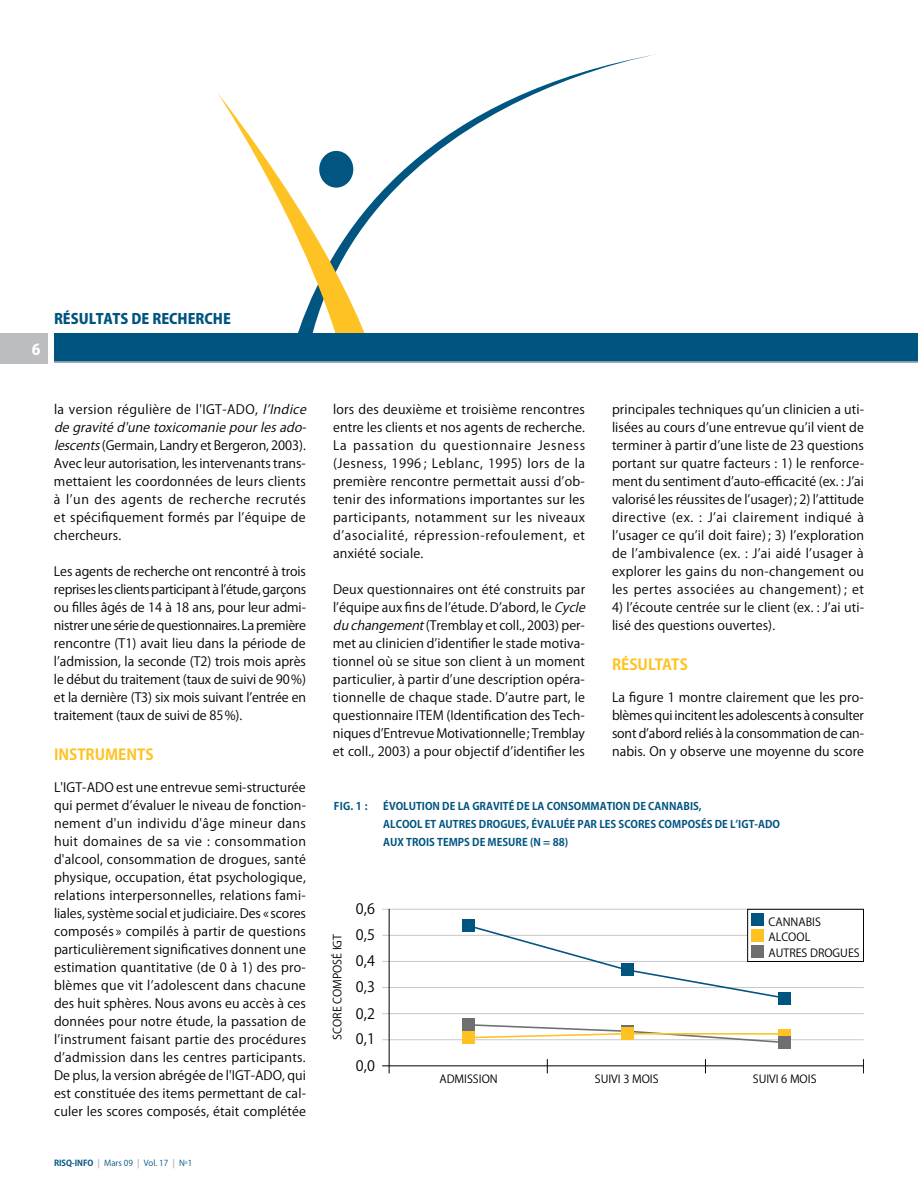
<style>
.page{position:relative;width:918px;height:1188px;background:#fff}
.page>*{position:absolute;margin:0;border:0;box-sizing:border-box;transform-origin:0 0}
.t1{font:700 15px "Koz Go Pro";color:#ffc222}
.t2{font:800 15px "Koz Go Pro";color:#fff}
.t3{font:14.25px "Koz Go Pro Regular 90 pv RKSJ H";color:#000}
.t4{font:800 14.25px "Koz Go Pro";color:#005480}
.t5{font:12.75px/18px "Koz Go Pro";letter-spacing:.01em;color:#000;text-align:justify}
.t6{font:11.1px/15.9px "Koz Go Pro Regular 90 pv RKSJ H";color:#000}
.t7{font:700 10.5px/18px "Koz Go Pro";color:#005480}
.t8{font:8.25px "Koz Go Pro";color:#005480}
.s1{font-style:italic}
.s2{font-weight:700}
.s3{font-weight:800;color:#bcbdc0}
</style>
<div class="page">
<div style="left:0;top:333px;width:47px;height:31px;background:#bcbdc0"></div>
<svg style="left:459px;top:54px;width:198px;height:82px"></svg>
<svg style="left:218px;top:93px;width:241px;height:240px"></svg>
<div style="left:319px;top:151px;width:34px;height:37px;background:#005581;border-radius:50%"></div>
<div style="left:54px;top:333px;width:864px;height:30px;background:#005480"></div>
<hr style="left:54px;top:361px;width:864px;height:2px;background:#bcbdc0">
<hr style="left:382px;top:1065px;width:482px;height:1px;background:#000">
<hr style="left:382px;top:909px;width:482px;height:1px;background:#c6c8ca">
<hr style="left:382px;top:935px;width:482px;height:1px;background:#c6c8ca">
<hr style="left:382px;top:961px;width:482px;height:1px;background:#c6c8ca">
<hr style="left:382px;top:987px;width:482px;height:1px;background:#c6c8ca">
<hr style="left:382px;top:1013px;width:482px;height:1px;background:#c6c8ca">
<hr style="left:382px;top:1039px;width:482px;height:1px;background:#c6c8ca">
<hr style="left:389px;top:909px;width:1px;height:164px;background:#000">
<svg style="left:547px;top:1059px;width:1px;height:14px"></svg>
<svg style="left:705px;top:1059px;width:1px;height:14px"></svg>
<svg style="left:863px;top:1059px;width:1px;height:14px"></svg>
<div style="left:748px;top:909px;width:116px;height:52px;background:#fff"></div>
<div style="left:747px;top:909px;width:117px;height:53px;border:1px solid #000"></div>
<div style="left:751px;top:914px;width:13px;height:12px;background:#005480"></div>
<div style="left:462px;top:919px;width:13px;height:13px;background:#005480"></div>
<div style="left:779px;top:992px;width:12px;height:12px;background:#005480"></div>
<svg style="left:475px;top:924px;width:312px;height:76px"></svg>
<svg style="left:475px;top:1024px;width:303px;height:19px"></svg>
<div style="left:462px;top:1031px;width:13px;height:13px;background:#ffc222"></div>
<div style="left:778px;top:1029px;width:13px;height:13px;background:#ffc222"></div>
<div style="left:462px;top:1018px;width:13px;height:13px;background:#6d6f71"></div>
<div style="left:621px;top:1025px;width:12px;height:13px;background:#6d6f71"></div>
<div style="left:778px;top:1036px;width:13px;height:13px;background:#6d6f71"></div>
<div style="left:621px;top:1027px;width:13px;height:13px;background:#ffc222"></div>
<p class="t2" style="left:32px;top:339px;width:10px">6</p>
<p class="t4" style="left:54px;top:309px;width:178px">RÉSULTATS DE RECHERCHE</p>
<p class="t5" style="left:54px;top:401px;width:257px;text-align:left">la version régulière de l'IGT-ADO, <span class="s1">l’Indice de gravité d'une toxicomanie pourlesado&shy;lescents</span>(Germain, Landry et Bergeron, 2003).<br>Avec leur autorisation, les intervenants trans&shy;mettaient les coordonnées de leurs clients à l’un des agents de recherche recrutés et spécifiquement formés par l’équipe de chercheurs.</p>
<p class="t5" style="left:54px;top:563px;width:254px">Les agents de recherche ont rencontré à trois reprises les clients participant à l’étude, garçons ou filles âgés de 14 à 18 ans, pour leur admi&shy;nistrer une série de questionnaires. La première rencontre (T1) avait lieu dans la période de l’admission, la seconde (T2) trois mois après le début du traitement (taux de suivi de 90%) et la dernière (T3) six mois suivant l’entrée en traitement (taux de suivi de 85%).</p>
<p class="t1" style="left:54px;top:745px;width:101px">INSTRUMENTS</p>
<p class="t5" style="left:54px;top:779px;width:254px">L'IGT-ADO est une entrevue semi-structurée qui permet d’évaluer le niveau de fonction&shy;nement d'un individu d'âge mineur dans huit domaines de sa vie : consommation d'alcool, consommation de drogues, santé physique, occupation, état psychologique, relations interpersonnelles, relations fami&shy;liales, système social et judiciaire. Des « -scores composés » compilés à partir de questions particulièrement significatives donnent une estimation quantitative (de 0 à 1) des pro&shy;blèmes que vit l’adolescent dans chacune des huit sphères. Nous avons eu accès à ces données pour notre étude, la passation de l’instrument faisant partie des procédures d’admission dans les centres participants.<br>De plus, la version abrégée de l'IGT-ADO, qui est constituée des items permettant de cal&shy;culer les scores composés, était complétée</p>
<p class="t8" style="left:54px;top:1158px;width:140px"><span class="s2">RISQ-INFO</span> <span class="s3">|</span> Mars 09 <span class="s3">|</span> Vol. 17 <span class="s3">|</span> N<sup>o</sup>1</p>
<p class="t5" style="left:333px;top:401px;width:254px">lors des deuxième et troisième rencontres entre les clients et nos agents de recherche.<br>La passation du questionnaire Jesness (Jesness, 1996 ; Leblanc, 1995) lors de la première rencontre permettait aussi d’ob&shy;tenir des informations importantes sur les participants, notamment sur les niveaux d’asocialité, répression-refoulement, et anxiété sociale.</p>
<p class="t5" style="left:333px;top:581px;width:257px;text-align:left">Deux questionnaires ont été construits par l’équipe aux fins de l’étude. D’abord, le <span class="s1">Cycle du changement</span>(Tremblay et coll., 2003) per&shy;met au clinicien d’identifier le stade motiva&shy;tionnel où se situe son client à un moment particulier, à partir d’une description opéra&shy;tionnelle de chaque stade. D’autre part, le questionnaire ITEM (Identification des Tech&shy;niques d’Entrevue Motivationnelle; Tremblay et coll., 2003) a pour objectif d’identifier les</p>
<p class="t5" style="left:612px;top:401px;width:254px">principales techniques qu’un clinicien a uti&shy;lisées au cours d’une entrevue qu’il vient de terminer à partir d’une liste de 23 questions portant sur quatre facteurs : 1) le renforce&shy;ment du sentiment d’auto-efficacité (ex. : J’ai valorisé les réussites de l’usager); 2) -l’attitude directive (ex. : J’ai clairement indiqué à l’usager ce qu’il doit faire) ; 3) l’exploration de l’ambivalence (ex. : J’ai aidé l’usager à explorer les gains du non-changement ou les pertes associées au changement) ; et</p>
<p class="t5" style="left:612px;top:599px;width:254px">4) l’écoute centrée sur le client (ex. : J’ai uti&shy;lisé des questions ouvertes).</p>
<p class="t1" style="left:612px;top:655px;width:77px">RÉSULTATS</p>
<p class="t5" style="left:612px;top:689px;width:254px">La figure 1 montre clairement que les pro&shy;blèmes qui incitent les adolescents à consulter sont d’abord reliés à la consommation de can&shy;nabis. On y observe une moyenne du score</p>
<p class="t7" style="left:334px;top:798px;width:42px">FIG. 1 : É</p>
<p class="t7" style="left:383px;top:798px;width:320px;text-indent:6px">VOLUTION DE LA GRAVITÉ DE LA CONSOMMATION DE CANNABIS,<br>ALCOOL ET AUTRES DRO</p>
<p class="t7" style="left:383px;top:816px;width:398px;text-indent:117px">GUES, ÉVALUÉE PAR LES SCORES COMPOSÉS DE L’IGT-ADO<br>AUX TROIS TEMPS DE MESURE (N = 88)</p>
<p class="t6" style="left:330px;top:1040px;width:107px;rotate:-90deg">SCORE COMPOSÉ IGT</p>
<p class="t3" style="left:356px;top:900px;width:20px">0,6</p>
<p class="t3" style="left:356px;top:926px;width:20px">0,5</p>
<p class="t3" style="left:356px;top:952px;width:20px">0,4</p>
<p class="t3" style="left:356px;top:977px;width:20px">0,3</p>
<p class="t3" style="left:356px;top:1004px;width:20px">0,2</p>
<p class="t3" style="left:356px;top:1030px;width:20px">0,1</p>
<p class="t3" style="left:356px;top:1057px;width:20px">0,0</p>
<p class="t6" style="left:439px;top:1071px;width:60px">ADMISSION</p>
<p class="t6" style="left:768px;top:914px;width:93px">CANNABIS<br>ALCOOL<br>AUTRES DROGUES</p>
<p class="t6" style="left:595px;top:1071px;width:65px">SUIVI 3 MOIS</p>
<p class="t6" style="left:753px;top:1071px;width:65px">SUIVI 6 MOIS</p>
</div>
